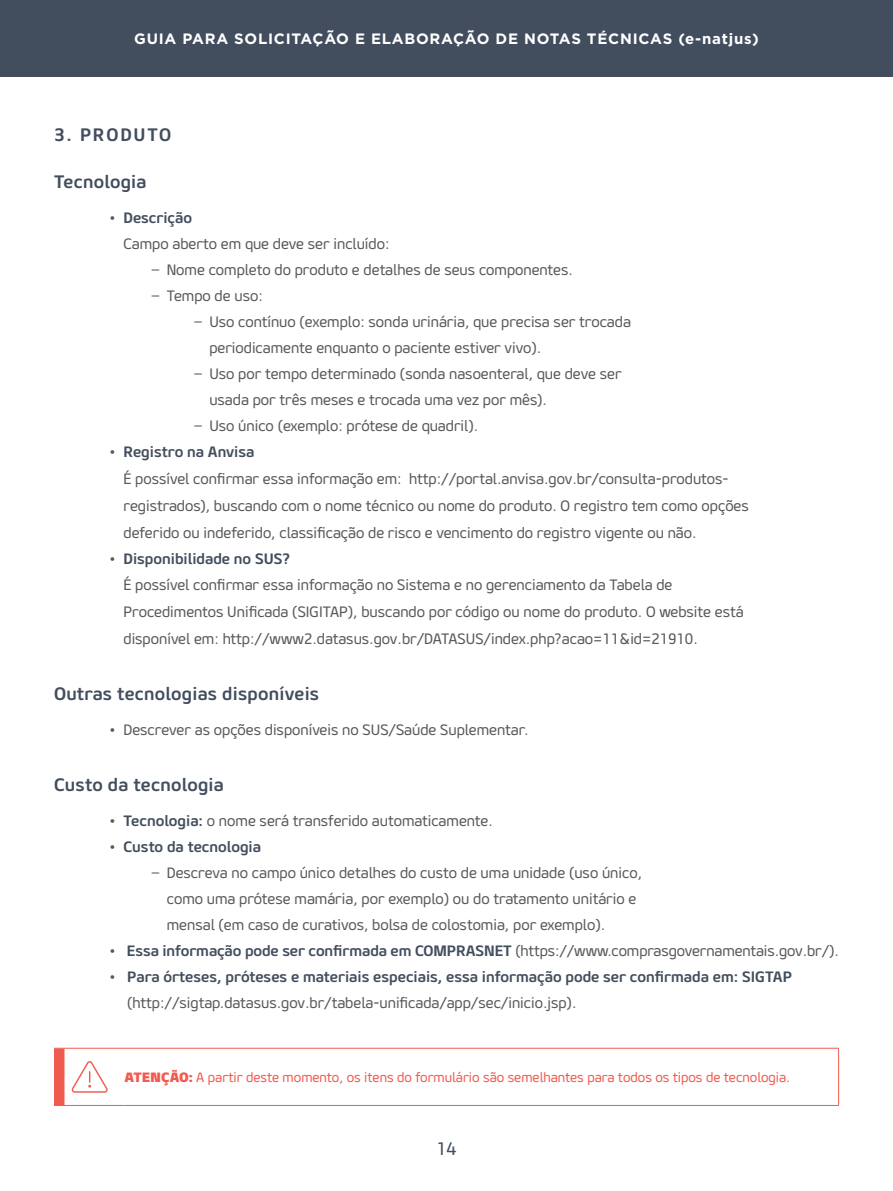
<style>
.page{position:relative;width:893px;height:1191px;background:#fff}
.page>*{position:absolute;margin:0;border:0;box-sizing:border-box;transform-origin:0 0}
.t1{font:700 18px "Geon";letter-spacing:.015em;color:#424d5d}
.t2{font:700 18px "Geon";letter-spacing:.1em;color:#424d5d}
.t3{font:18px "Geon";color:#424d5d}
.t4{font:15px/26.7px "Geon";color:#58595b}
.t5{font:700 15px/26px "Geon";color:#424d5d}
.t6{font:700 15px "Gotham";letter-spacing:.05em;color:#fff}
.t7{font:13.5px "Geon";color:#f15b4f}
.s1{font-weight:700;color:#424d5d}
.s2{font-weight:400;color:#58595b}
.s3{font-weight:900}
</style>
<div class="page">
<div style="left:0;top:0;width:893px;height:77px;background:#424d5d"></div>
<hr style="left:54px;top:1047px;width:70px;height:1px;background:#f15b4f">
<hr style="left:54px;top:1105px;width:70px;height:1px;background:#f15b4f">
<div style="left:54px;top:1048px;width:10px;height:57px;background:#f15b4f"></div>
<hr style="left:124px;top:1047px;width:715px;height:1px;background:#f15b4f">
<hr style="left:838px;top:1048px;width:1px;height:57px;background:#f15b4f">
<hr style="left:124px;top:1105px;width:715px;height:1px;background:#f15b4f">
<svg style="left:72px;top:1061px;width:36px;height:31px"></svg>
<p class="t6" style="left:134px;top:29px;width:626px">GUIA PARA SOLICITAÇÃO E ELABORAÇÃO DE NOTAS TÉCNICAS (e-natjus)</p>
<p class="t2" style="left:54px;top:122px;width:119px">3. PRODUTO</p>
<p class="t1" style="left:54px;top:170px;width:94px">Tecnologia</p>
<p class="t4" style="left:124px;top:203px;width:267px;text-indent:-14px">• <span class="s1">Descrição<br></span>Campo aberto em que deve ser incluído:</p>
<p class="t4" style="left:152px;top:256px;width:423px">– Nome completo do produto e detalhes de seus componentes.</p>
<p class="t4" style="left:152px;top:282px;width:113px">– Tempo de uso:</p>
<p class="t4" style="left:209px;top:309px;width:423px;line-height:26px;text-indent:-15px">– Uso contínuo (exemplo: sonda urinária, que precisa ser trocada periodicamente enquanto o paciente estiver vivo).</p>
<p class="t4" style="left:209px;top:361px;width:414px;line-height:26px;text-indent:-15px">– Uso por tempo determinado (sonda nasoenteral, que deve ser usada por três meses e trocada uma vez por mês).</p>
<p class="t4" style="left:194px;top:412px;width:285px">– Uso único (exemplo: prótese de quadril).</p>
<p class="t4" style="left:124px;top:438px;width:627px;text-indent:-14px">• <span class="s1">Registro na Anvisa<br></span>É possível confirmar essa informação em: http://portal.anvisa.gov.br/consulta-produtos&shy;registrados), buscando com o nome técnico ou nome do produto. O registro tem como opções deferido ou indeferido, classificação de risco e vencimento do registro vigente ou não.</p>
<p class="t4" style="left:124px;top:544px;width:622px;text-indent:-14px">• <span class="s1">Disponibilidade no SUS?<br></span>É possível confirmar essa informação no Sistema e no gerenciamento da Tabela de Procedimentos Unificada (SIGITAP), buscando por código ou nome do produto. O website está disponível em: http://www2.datasus.gov.br/DATASUS/index.php?acao=11&amp;id=21910.</p>
<p class="t1" style="left:54px;top:682px;width:267px">Outras tecnologias disponíveis</p>
<p class="t4" style="left:109px;top:716px;width:421px">• Descrever as opções disponíveis no SUS/Saúde Suplementar.</p>
<p class="t1" style="left:54px;top:773px;width:171px">Custo da tecnologia</p>
<p class="t4" style="left:109px;top:807px;width:385px">• <span class="s1">Tecnologia:</span> o nome será transferido automaticamente.</p>
<p class="t5" style="left:109px;top:833px;width:153px"><span class="s2">•</span> Custo da tecnologia</p>
<p class="t4" style="left:167px;top:859px;width:477px;line-height:26px;text-indent:-15px">– Descreva no campo único detalhes do custo de uma unidade (uso único, como uma prótese mamária, por exemplo) ou do tratamento unitário e mensal (em caso de curativos, bolsa de colostomia, por exemplo).</p>
<p class="t4" style="left:109px;top:936px;width:731px">• <span class="s1">Essa informação pode ser confirmada em COMPRASNET</span> (https://www.comprasgovernamentais.gov.br/).</p>
<p class="t5" style="left:127px;top:963px;width:666px;text-indent:-18px"><span class="s2">•</span> Para órteses, próteses e materiais especiais, essa informação pode ser confirmada em: SIGTAP <span class="s2">(http://sigtap.datasus.gov.br/tabela-unificada/app/sec/inicio.jsp).</span></p>
<p class="t7" style="left:124px;top:1068px;width:667px"><span class="s3">ATENÇÃO:</span> A partir deste momento, os itens do formulário são semelhantes para todos os tipos de tecnologia.</p>
<p class="t3" style="left:436px;top:1137px;width:22px">14</p>
</div>
